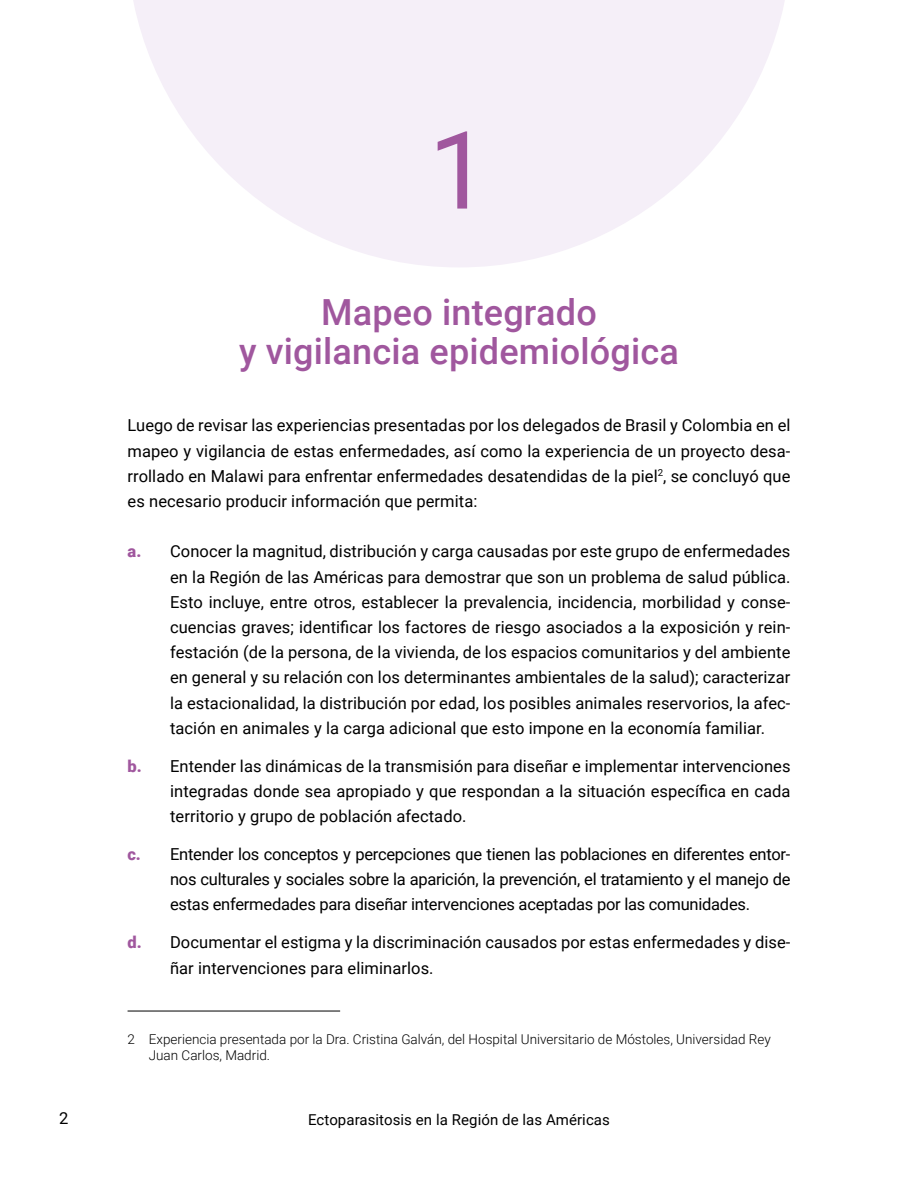
<style>
.page{position:relative;width:918px;height:1188px;background:#fff}
.page>*{position:absolute;margin:0;border:0;box-sizing:border-box;transform-origin:0 0}
.t1{font:108px "Roboto";color:#a0579e}
.t2{font:500 36px/39px "Roboto";letter-spacing:.005em;color:#a0579e;text-align:center}
.t3{font:16.5px/25.2px "Roboto";letter-spacing:.005em;color:#000;text-align:justify}
.t4{font:15px "Roboto";letter-spacing:.005em;color:#000}
.t5{font:300 13.5px/16.2px "Roboto";color:#000}
.s1{font-weight:900;color:#a0579e}
</style>
<div class="page">
<svg style="left:133px;top:0;width:652px;height:267px;fill:#f5eff8"></svg>
<hr style="left:128px;top:1011px;width:212px;height:1px;background:#000">
<h1 class="t1" style="left:429px;top:95px;width:62px">1</h1>
<h2 class="t2" style="left:239px;top:291px;width:441px">Mapeo integrado<br>y vigilancia epidemiológica</h2>
<p class="t3" style="left:128px;top:412px;width:664px">Luego de revisar las experiencias presentadas por los delegados de Brasil y Colombia en el mapeo y vigilancia de estas enfermedades, así como la experiencia de un proyecto desa&shy;rrollado en Malawi para enfrentar enfermedades desatendidas de la piel<sup>2</sup>, se concluyó que es necesario producir información que permita:</p>
<p class="t3" style="left:170px;top:538px;width:622px;text-indent:-43px"><span class="s1">a.</span> Conocer la magnitud, distribución y carga causadas por este grupo de enfermedades en la Región de las Américas para demostrar que son un problema de salud pública.<br>Esto incluye, entre otros, establecer la prevalencia, incidencia, morbilidad y conse&shy;cuencias graves; identificar los factores de riesgo asociados a la exposición y rein&shy;festación (de la persona, de la vivienda, de los espacios comunitarios y del ambiente en general y su relación con los determinantes ambientales de la salud); caracterizar la estacionalidad, la distribución por edad, los posibles animales reservorios, la afec&shy;tación en animales y la carga adicional que esto impone en la economía familiar.</p>
<p class="t3" style="left:170px;top:753px;width:622px;text-indent:-43px"><span class="s1">b.</span> Entender las dinámicas de la transmisión para diseñar e implementar intervenciones integradas donde sea apropiado y que respondan a la situación específica en cada territorio y grupo de población afectado.</p>
<p class="t3" style="left:170px;top:841px;width:622px;text-indent:-43px"><span class="s1">c.</span> Entender los conceptos y percepciones que tienen las poblaciones en diferentes entor&shy;nos culturales y sociales sobre la aparición, la prevención, el tratamiento y el manejo de estas enfermedades para diseñar intervenciones aceptadas por las comunidades.</p>
<p class="t3" style="left:170px;top:929px;width:622px;text-indent:-43px"><span class="s1">d.</span> Documentar el estigma y la discriminación causados por estas enfermedades y dise&shy;ñar intervenciones para eliminarlos.</p>
<p class="t5" style="left:149px;top:1031px;width:623px;text-indent:-21px">2 Experiencia presentada por la Dra. Cristina Galván, del Hospital Universitario de Móstoles, Universidad Rey<br>Juan Carlos, Madrid.</p>
<p class="t3" style="left:59px;top:1105px;width:11px">2</p>
<p class="t4" style="left:308px;top:1109px;width:303px">Ectoparasitosis en la Región de las Américas</p>
</div>
